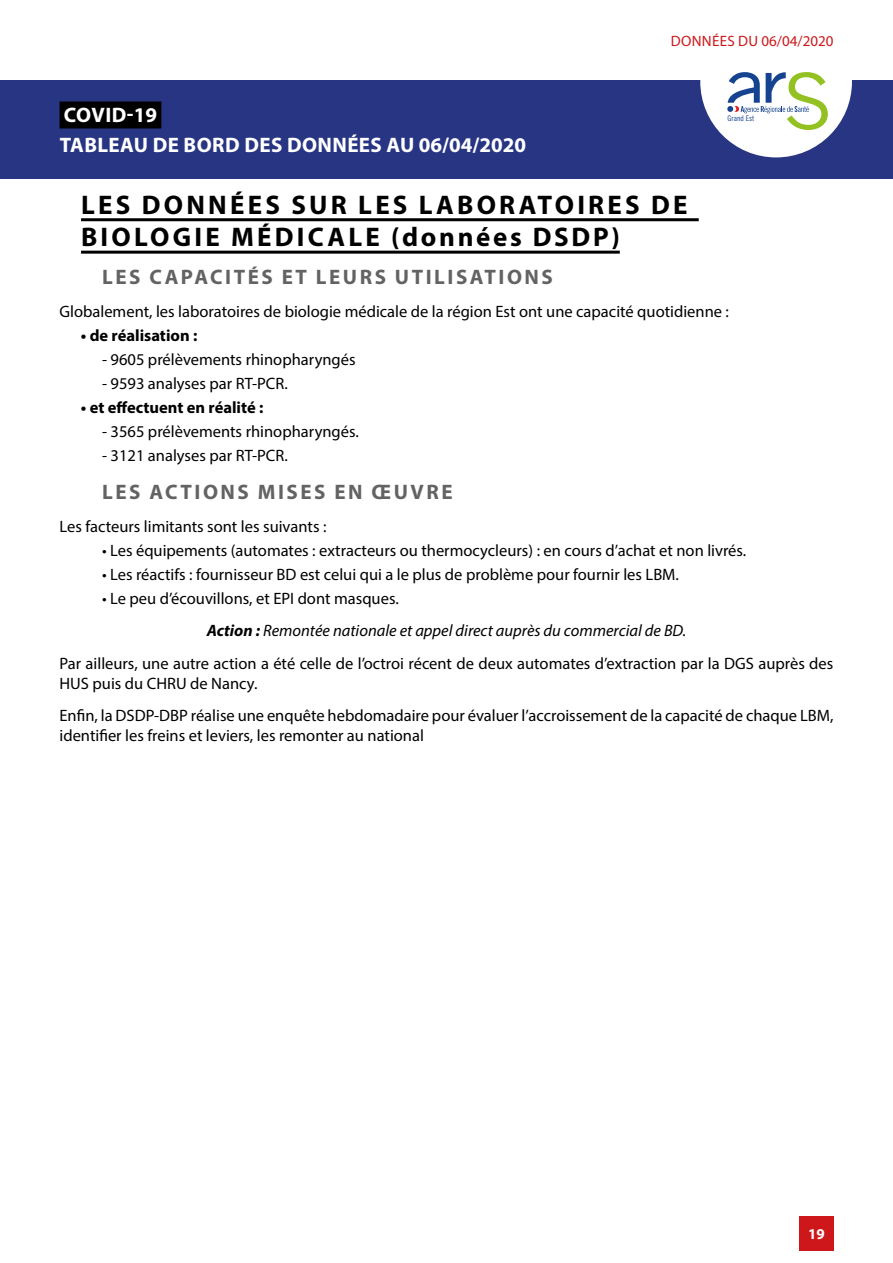
<style>
.page{position:relative;width:893px;height:1263px;background:#fff}
.page>*{position:absolute;margin:0;border:0;box-sizing:border-box;transform-origin:0 0}
.t1{font:700 27px/32.4px "Myriad Pro";letter-spacing:.12em;color:#000}
.t2{font:700 21px "Myriad Pro";letter-spacing:.12em;color:#646363}
.t3{font:700 21px/29.4px "Myriad Pro";letter-spacing:.02em;color:#fff}
.t4{font:16.5px/32.5px "Myriad Pro";color:#000}
.t5{font:italic 16.5px "Myriad Pro";color:#000}
.t6{font:700 16.5px "Myriad Pro";color:#000}
.t7{font:15px "Myriad Pro";letter-spacing:.02em;color:#cd171a}
.t8{font:700 15px "Myriad Pro";color:#fff}
.t9{font:7.8px "Trade Gothic LT Std Cn 18";color:#154390}
.s1{font-weight:700}
</style>
<div class="page">
<div style="left:0;top:80px;width:893px;height:99px;background:#283583"></div>
<div style="left:60px;top:101px;width:101px;height:27px;background:#000"></div>
<div style="left:700px;top:6px;width:152px;height:151px;background:#fff;border-radius:50%"></div>
<svg style="left:727px;top:72px;width:101px;height:58px"></svg>
<div style="left:799px;top:1216px;width:34px;height:34px;background:#cd171a"></div>
<hr style="left:81px;top:218px;width:618px;height:3px;background:#000">
<hr style="left:81px;top:251px;width:539px;height:3px;background:#000">
<p class="t7" style="left:671px;top:31px;width:164px">DONNÉES DU 06/04/2020</p>
<p class="t3" style="left:60px;top:100px;width:468px">COVID-19<br>TABLEAU DE BORD DES DONNÉES AU 06/04/2020</p>
<p class="t9" style="left:728px;top:114px;width:28px">Grand Est</p>
<h1 class="t1" style="left:81px;top:188px;width:608px">LES DONNÉES SUR LES LABORATOIRES DE<br>BIOLOGIE MÉDICALE (données DSDP)</h1>
<p class="t2" style="left:102px;top:263px;width:452px">LES CAPACITÉS ET LEURS UTILISATIONS</p>
<p class="t4" style="left:60px;top:295px;width:671px">Globalement, les laboratoires de biologie médicale de la région Est ont une capacité quotidienne :</p>
<p class="t6" style="left:81px;top:324px;width:118px">• de réalisation :</p>
<p class="t4" style="left:102px;top:343px;width:255px">- 9605 prélèvements rhinopharyngés</p>
<p class="t4" style="left:102px;top:367px;width:187px">- 9593 analyses par RT-PCR.</p>
<p class="t6" style="left:81px;top:397px;width:184px">• et effectuent en réalité :</p>
<p class="t4" style="left:102px;top:415px;width:258px">- 3565 prélèvements rhinopharyngés.</p>
<p class="t4" style="left:102px;top:439px;width:187px">- 3121 analyses par RT-PCR.</p>
<p class="t2" style="left:102px;top:478px;width:352px">LES ACTIONS MISES EN ŒUVRE</p>
<p class="t4" style="left:60px;top:509px;width:268px">Les facteurs limitants sont les suivants :</p>
<p class="t4" style="left:102px;top:533px;width:646px">• Les équipements (automates : extracteurs ou thermocycleurs) : en cours d’achat et non livrés.</p>
<p class="t4" style="left:102px;top:557px;width:578px">• Les réactifs : fournisseur BD est celui qui a le plus de problème pour fournir les LBM.</p>
<p class="t4" style="left:102px;top:582px;width:298px">• Le peu d’écouvillons, et EPI dont masques.</p>
<p class="t5" style="left:207px;top:620px;width:481px"><span class="s1">Action :</span> Remontée nationale et appel direct auprès du commercial de BD.</p>
<p class="t4" style="left:60px;top:647px;width:775px">Par ailleurs, une autre action a été celle de l’octroi récent de deux automates d’extraction par la DGS auprès des</p>
<p class="t4" style="left:60px;top:666px;width:775px">HUS puis du CHRU de Nancy.<br>Enfin, la DSDP-DBP réalise une enquête hebdomadaire pour évaluer l’accroissement de la capacité de chaque LBM,</p>
<p class="t4" style="left:60px;top:719px;width:366px">identifier les freins et leviers, les remonter au national</p>
<p class="t8" style="left:808px;top:1224px;width:18px">19</p>
</div>
